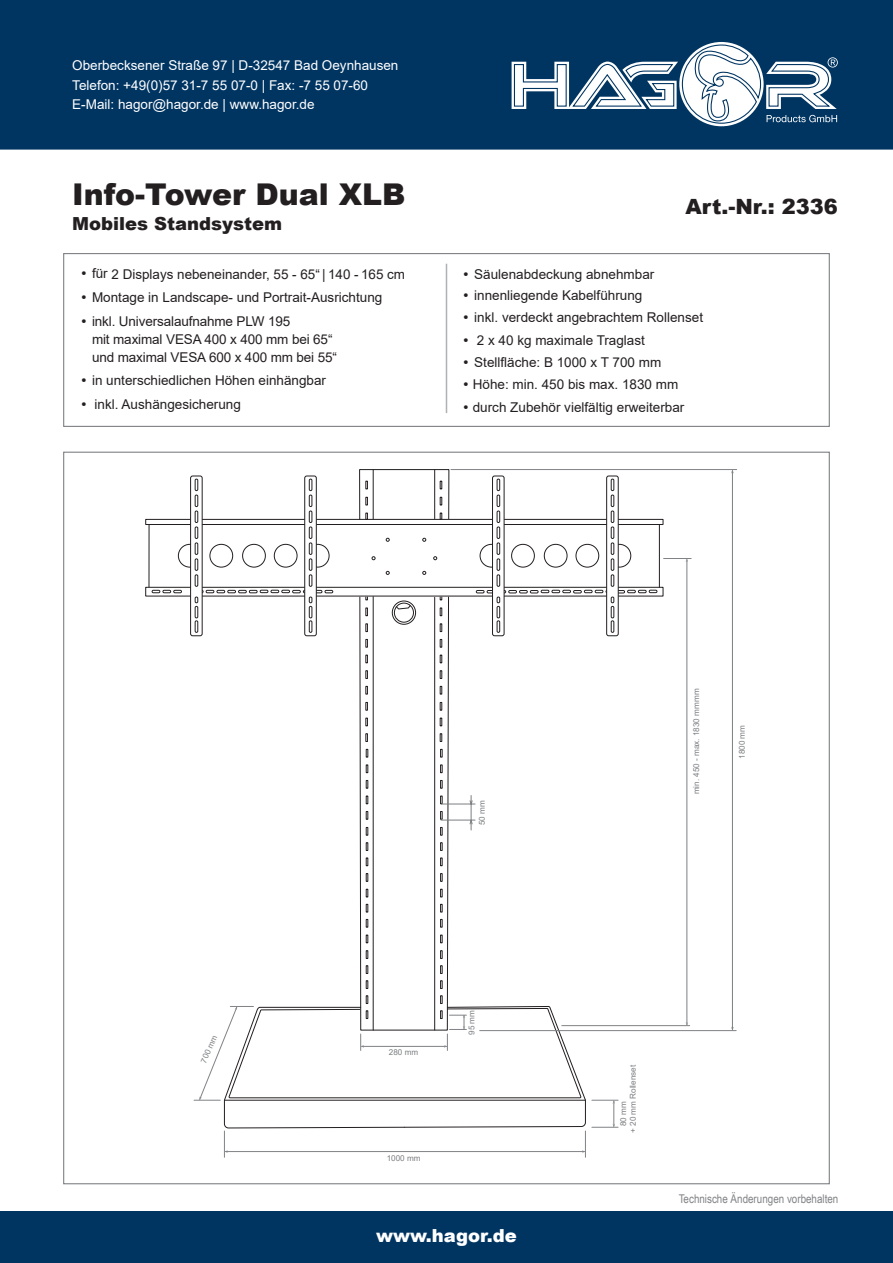
<style>
.page{position:relative;width:893px;height:1263px;background:#fff}
.page>*{position:absolute;margin:0;border:0;box-sizing:border-box;transform-origin:0 0}
.t1{font:900 30px "Arial";color:#231f20}
.t2{font:900 21px "Arial";color:#231f20}
.t3{font:900 18px "Arial";color:#231f20}
.t4{font:900 18px "Arial";color:#fff}
.t5{font:13.5px/23.5px "Arial";color:#231f20}
.t6{font:13.5px/19.5px "Arial";color:#fff}
.t7{font:12px "Arial Narrow";color:#808285}
.t8{font:8.1px/9.8px "Arial";color:#7c7f81}
</style>
<div class="page">
<div style="left:0;top:1212px;width:893px;height:51px;background:#003562"></div>
<div style="left:0;top:0;width:893px;height:150px;background:#003562"></div>
<svg style="left:483px;top:39px;width:376px;height:92px"></svg>
<div style="left:63px;top:253px;width:767px;height:174px;border:1px solid #808285"></div>
<hr style="left:446px;top:264px;width:1px;height:149px;background:#b0b1b5">
<svg style="left:152px;top:590px;width:30px;height:3px"></svg>
<div style="left:145px;top:519px;width:518px;height:6px;border:1px solid #231f20"></div>
<div style="left:145px;top:587px;width:518px;height:9px;border:1px solid #231f20"></div>
<hr style="left:149px;top:525px;width:1px;height:62px;background:#231f20">
<hr style="left:659px;top:524px;width:1px;height:63px;background:#231f20">
<div style="left:178px;top:544px;width:24px;height:23px;border:1px solid #231f20;border-radius:50%"></div>
<div style="left:191px;top:476px;width:11px;height:160px;background:#fff;border-radius:2px"></div>
<div style="left:190px;top:476px;width:13px;height:160px;border:1px solid #231f20;border-radius:2px"></div>
<hr style="left:562px;top:1025px;width:128px;height:1px;background:#808285">
<hr style="left:687px;top:560px;width:1px;height:464px;background:#7c7f81">
<svg style="left:664px;top:558px;width:27px;height:4px"></svg>
<hr style="left:480px;top:1030px;width:256px;height:1px;background:#808285">
<hr style="left:451px;top:469px;width:286px;height:1px;background:#808285">
<hr style="left:732px;top:471px;width:1px;height:558px;background:#7c7f81">
<svg style="left:194px;top:469px;width:463px;height:688px"></svg>
<hr style="left:471px;top:795px;width:1px;height:35px;background:#7c7f81">
<p class="t6" style="left:72px;top:56px;width:328px">Oberbecksener Straße 97 | D-32547 Bad Oeynhausen<br>Telefon: +49(0)57 31-7 55 07-0 | Fax: -7 55 07-60<br>E-Mail: hagor@hagor.de | www.hagor.de</p>
<h1 class="t1" style="left:72px;top:172px;width:335px">Info-Tower Dual XLB</h1>
<h3 class="t3" style="left:72px;top:211px;width:211px">Mobiles Standsystem</h3>
<p class="t5" style="left:92px;top:262px;width:315px">für 2 Displays nebeneinander, 55 - 65“ | 140 - 165 cm<br>Montage in Landscape- und Portrait-Ausrichtung inkl. Universalaufnahme PLW 195</p>
<p class="t5" style="left:92px;top:330px;width:246px;line-height:18px">mit maximal VESA 400 x 400 mm bei 65“ und maximal VESA 600 x 400 mm bei 55“</p>
<p class="t5" style="left:92px;top:368px;width:236px">in unterschiedlichen Höhen einhängbar inkl. Aushängesicherung</p>
<h2 class="t2" style="left:685px;top:191px;width:154px">Art.-Nr.: 2336</h2>
<p class="t5" style="left:474px;top:262px;width:182px">Säulenabdeckung abnehmbar</p>
<p class="t5" style="left:474px;top:283px;width:170px">innenliegende Kabelführung</p>
<p class="t5" style="left:474px;top:306px;width:230px">inkl. verdeckt angebrachtem Rollenset</p>
<p class="t5" style="left:477px;top:328px;width:170px">2 x 40 kg maximale Traglast</p>
<p class="t5" style="left:474px;top:350px;width:189px">Stellfläche: B 1000 x T 700 mm</p>
<p class="t5" style="left:473px;top:373px;width:207px">Höhe: min. 450 bis max. 1830 mm</p>
<p class="t5" style="left:473px;top:395px;width:213px">durch Zubehör vielfältig erweiterbar</p>
<p class="t8" style="left:199px;top:1060px;width:31px;rotate:-66deg">700 mm</p>
<p class="t8" style="left:477px;top:825px;width:26px;rotate:-90deg">50 mm</p>
<p class="t8" style="left:389px;top:1047px;width:31px">280 mm</p>
<p class="t8" style="left:387px;top:1153px;width:35px">1000 mm</p>
<p class="t8" style="left:467px;top:1035px;width:26px;rotate:-90deg">95 mm</p>
<p class="t8" style="left:691px;top:794px;width:107px;rotate:-90deg">min. 450 - max. 1830 mmmm</p>
<p class="t8" style="left:737px;top:759px;width:35px;rotate:-90deg">1800 mm</p>
<p class="t8" style="left:618px;top:1133px;width:69px;text-indent:7px;rotate:-90deg">80 mm<br>+ 20 mm Rollenset</p>
<p class="t7" style="left:679px;top:1189px;width:161px">Technische Änderungen vorbehalten</p>
<h3 class="t4" style="left:376px;top:1222px;width:142px">www.hagor.de</h3>
</div>
